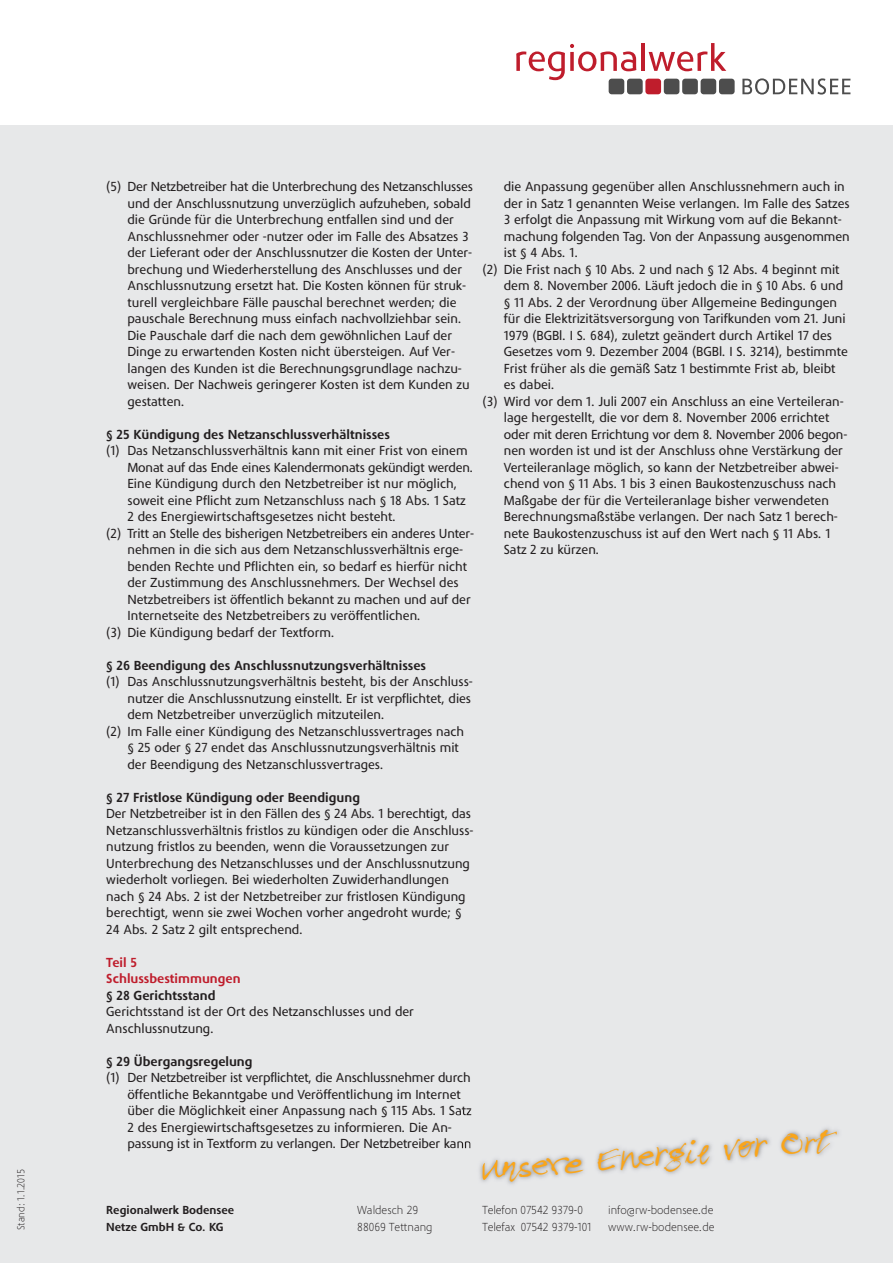
<style>
.page{position:relative;width:893px;height:1263px;background:#fff}
.page>*{position:absolute;margin:0;border:0;box-sizing:border-box;transform-origin:0 0}
.t1{font:32.1px "Treefrog";color:#f9a51b;scale:.91 1}
.t2{font:13.5px/16.5px "Phoenica";color:#231f20}
.t3{font:700 13.5px "Phoenica";color:#231f20}
.t4{font:700 13.5px/16.5px "Phoenica";color:#bf1d2c}
.t5{font:300 12px/16.5px "Phoenica";color:#231f20}
.t6{font:700 12px "Phoenica";color:#231f20}
.t7{font:300 10.5px "Phoenica";color:#231f20}
.s1{font-family:"FF Justlefthand";font-size:55.05px}
.s2{font-family:"Bradley Hand ITCTT Bold"}
.s3{font-family:"Handwriting Dakota";font-size:38.85px}
.s4{font-family:"FF Justlefthand";font-size:50.4px}
.s5{font-family:"FF Justlefthand";font-size:42.75px}
</style>
<div class="page">
<div style="left:0;top:125px;width:893px;height:1138px;background:#e7e8e9"></div>
<hr style="left:641px;top:43px;width:4px;height:28px;background:#bf1d2c">
<svg style="left:516px;top:44px;width:120px;height:36px"></svg>
<svg style="left:649px;top:43px;width:77px;height:28px"></svg>
<div style="left:719px;top:79px;width:16px;height:15px;background:#4d4d4d;border-radius:3px"></div>
<div style="left:701px;top:79px;width:15px;height:15px;background:#4d4d4d;border-radius:3px"></div>
<div style="left:682px;top:79px;width:16px;height:15px;background:#4d4d4d;border-radius:3px"></div>
<div style="left:664px;top:79px;width:15px;height:15px;background:#4d4d4d;border-radius:3px"></div>
<div style="left:645px;top:79px;width:16px;height:15px;background:#bf1d2c;border-radius:3px"></div>
<div style="left:627px;top:79px;width:16px;height:15px;background:#4d4d4d;border-radius:3px"></div>
<div style="left:609px;top:79px;width:15px;height:15px;background:#4d4d4d;border-radius:3px"></div>
<svg style="left:742px;top:78px;width:108px;height:17px"></svg>
<img style="left:453px;top:1109px;width:386px;height:75px">
<p class="t7" style="left:18px;top:1230px;width:63px;rotate:-90deg">Stand: 1.1.2015</p>
<p class="t2" style="left:127px;top:180px;width:347px;text-indent:-21px">(5) Der Netzbetreiber hat die Unterbrechung des Netzanschlusses und der Anschlussnutzung unverzüglich aufzuheben, sobald die Gründe für die Unterbrechung entfallen sind und der Anschlussnehmer oder -nutzer oder im Falle des Absatzes 3 der Lieferant oder der Anschlussnutzer die Kosten der Unter - brechung und Wiederherstellung des Anschlusses und der Anschlussnutzung ersetzt hat. Die Kosten können für struk&shy;turell vergleichbare Fälle pauschal berechnet werden; die pauschale Berechnung muss einfach nachvollziehbar sein.<br>Die Pauschale darf die nach dem gewöhnlichen Lauf der Dinge zu erwartenden Kosten nicht übersteigen. Auf Ver&shy;langen des Kunden ist die Berechnungsgrundlage nachzu&shy;weisen. Der Nachweis geringerer Kosten ist dem Kunden zu gestatten.</p>
<p class="t3" style="left:106px;top:429px;width:285px">§ 25 Kündigung des Netzanschlussverhältnisses</p>
<p class="t2" style="left:106px;top:444px;width:363px">(1) Das Netzanschlussverhältnis kann mit einer Frist von einem</p>
<p class="t2" style="left:127px;top:460px;width:348px">Monat auf das Ende eines Kalendermonats gekündigt werden.</p>
<p class="t2" style="left:127px;top:477px;width:331px">Eine Kündigung durch den Netzbetreiber ist nur möglich,</p>
<p class="t2" style="left:127px;top:493px;width:340px">soweit eine Pflicht zum Netzanschluss nach § 18 Abs. 1 Satz</p>
<p class="t2" style="left:127px;top:510px;width:270px">2 des Energiewirtschaftsgesetzes nicht besteht.</p>
<p class="t2" style="left:106px;top:526px;width:369px">(2) Tritt an Stelle des bisherigen Netzbetreibers ein anderes Unter -</p>
<p class="t2" style="left:127px;top:543px;width:337px">nehmen in die sich aus dem Netzanschlussverhältnis erge-</p>
<p class="t2" style="left:127px;top:559px;width:341px">benden Rechte und Pflichten ein, so bedarf es hierfür nicht</p>
<p class="t2" style="left:127px;top:576px;width:333px">der Zustimmung des Anschlussnehmers. Der Wechsel des</p>
<p class="t2" style="left:127px;top:592px;width:345px">Netzbetreibers ist öffentlich bekannt zu machen und auf der</p>
<p class="t2" style="left:127px;top:609px;width:295px">Internetseite des Netzbetreibers zu veröffentlichen.</p>
<p class="t2" style="left:106px;top:625px;width:230px">(3) Die Kündigung bedarf der Textform.</p>
<p class="t3" style="left:106px;top:660px;width:321px">§ 26 Beendigung des Anschlussnutzungsverhältnisses</p>
<p class="t2" style="left:106px;top:675px;width:368px">(1) Das Anschlussnutzungsverhältnis besteht, bis der Anschluss-</p>
<p class="t2" style="left:127px;top:691px;width:345px">nutzer die Anschlussnutzung einstellt. Er ist verpflichtet, dies</p>
<p class="t2" style="left:127px;top:708px;width:259px">dem Netzbetreiber unverzüglich mitzuteilen.</p>
<p class="t2" style="left:106px;top:724px;width:359px">(2) Im Falle einer Kündigung des Netzanschlussvertrages nach</p>
<p class="t2" style="left:127px;top:741px;width:333px">§ 25 oder § 27 endet das Anschlussnutzungsverhältnis mit</p>
<p class="t2" style="left:127px;top:757px;width:258px">der Beendigung des Netzanschlussvertrages.</p>
<p class="t3" style="left:106px;top:792px;width:255px">§ 27 Fristlose Kündigung oder Beendigung</p>
<p class="t2" style="left:106px;top:807px;width:369px">Der Netzbetreiber ist in den Fällen des § 24 Abs. 1 berechtigt, das Netzanschlussverhältnis fristlos zu kündigen oder die Anschluss&shy;nutzung fristlos zu beenden, wenn die Voraussetzungen zur Unterbrechung des Netzanschlusses und der Anschlussnutzung wiederholt vorliegen. Bei wiederholten Zuwiderhandlungen nach § 24 Abs. 2 ist der Netzbetreiber zur fristlosen Kündigung berechtigt, wenn sie zwei Wochen vorher angedroht wurde; § 24 Abs. 2 Satz 2 gilt entsprechend.</p>
<p class="t4" style="left:106px;top:955px;width:136px">Teil 5<br>Schlussbestimmungen</p>
<p class="t3" style="left:106px;top:990px;width:111px">§ 28 Gerichtsstand</p>
<p class="t2" style="left:106px;top:1005px;width:309px">Gerichtsstand ist der Ort des Netzanschlusses und der<br>Anschlussnutzung.</p>
<p class="t3" style="left:106px;top:1056px;width:148px">§ 29 Übergangsregelung</p>
<p class="t2" style="left:127px;top:1071px;width:346px;text-indent:-21px">(1) Der Netzbetreiber ist verpflichtet, die Anschlussnehmer durch öffentliche Bekanntgabe und Veröffentlichung im Internet über die Möglichkeit einer Anpassung nach § 115 Abs. 1 Satz 2 des Energiewirtschaftsgesetzes zu informieren. Die An&shy;passung ist in Textform zu verlangen. Der Netzbetreiber kann</p>
<p class="t2" style="left:504px;top:180px;width:343px">die Anpassung gegenüber allen Anschlussnehmern auch in</p>
<p class="t2" style="left:504px;top:196px;width:347px">der in Satz 1 genannten Weise verlangen. Im Falle des Satzes</p>
<p class="t2" style="left:504px;top:213px;width:339px">3 erfolgt die Anpassung mit Wirkung vom auf die Bekannt-</p>
<p class="t2" style="left:504px;top:229px;width:348px">machung folgenden Tag. Von der Anpassung ausgenommen</p>
<p class="t2" style="left:504px;top:246px;width:76px">ist § 4 Abs. 1.</p>
<p class="t2" style="left:483px;top:262px;width:358px">(2) Die Frist nach § 10 Abs. 2 und nach § 12 Abs. 4 beginnt mit</p>
<p class="t2" style="left:504px;top:279px;width:341px">dem 8. November 2006. Läuft jedoch die in § 10 Abs. 6 und</p>
<p class="t2" style="left:504px;top:295px;width:335px">§ 11 Abs. 2 der Verordnung über Allgemeine Bedingungen</p>
<p class="t2" style="left:504px;top:312px;width:343px">für die Elektrizitätsversorgung von Tarifkunden vom 21. Juni</p>
<p class="t2" style="left:504px;top:328px;width:330px">1979 (BGBl. I S. 684), zuletzt geändert durch Artikel 17 des</p>
<p class="t2" style="left:504px;top:344px;width:346px">Gesetzes vom 9. Dezember 2004 (BGBl. I S. 3214), bestimmte</p>
<p class="t2" style="left:504px;top:361px;width:333px">Frist früher als die gemäß Satz 1 bestimmte Frist ab, bleibt</p>
<p class="t2" style="left:504px;top:378px;width:52px">es dabei.</p>
<p class="t2" style="left:483px;top:394px;width:363px">(3) Wird vor dem 1. Juli 2007 ein Anschluss an eine Verteileran-</p>
<p class="t2" style="left:504px;top:411px;width:327px">lage hergestellt, die vor dem 8. November 2006 errichtet</p>
<p class="t2" style="left:504px;top:427px;width:345px">oder mit deren Errichtung vor dem 8. November 2006 begon -</p>
<p class="t2" style="left:504px;top:443px;width:341px">nen worden ist und ist der Anschluss ohne Verstärkung der</p>
<p class="t2" style="left:504px;top:460px;width:336px">Verteileranlage möglich, so kann der Netzbetreiber abwei-</p>
<p class="t2" style="left:504px;top:476px;width:334px">chend von § 11 Abs. 1 bis 3 einen Baukostenzuschuss nach</p>
<p class="t2" style="left:504px;top:493px;width:327px">Maßgabe der für die Verteileranlage bisher verwendeten</p>
<p class="t2" style="left:504px;top:509px;width:336px">Berechnungsmaßstäbe verlangen. Der nach Satz 1 berech-</p>
<p class="t2" style="left:504px;top:526px;width:328px">nete Baukostenzuschuss ist auf den Wert nach § 11 Abs. 1</p>
<p class="t2" style="left:504px;top:542px;width:97px">Satz 2 zu kürzen.</p>
<h1 class="t1" style="left:479px;top:1150px;width:385px;rotate:-5deg"><span class="s1">u</span>n<span class="s2">s</span>er<span class="s3">e</span> E<span class="s4">n</span>e<span class="s4">r</span>gi<span class="s5">e</span> vo<span class="s4">r</span> O<span class="s5">r</span>t</h1>
<p class="t6" style="left:106px;top:1205px;width:129px">Regionalwerk Bodensee</p>
<p class="t6" style="left:106px;top:1222px;width:119px">Netze GmbH &amp; Co. KG</p>
<p class="t5" style="left:357px;top:1203px;width:77px">Waldesch 29<br>88069 Tettnang</p>
<p class="t5" style="left:483px;top:1203px;width:110px">Telefon 07542 9379-0<br>Telefax 07542 9379-101</p>
<p class="t5" style="left:608px;top:1203px;width:108px">info@rw-bodensee.de www.rw-bodensee.de</p>
</div>
